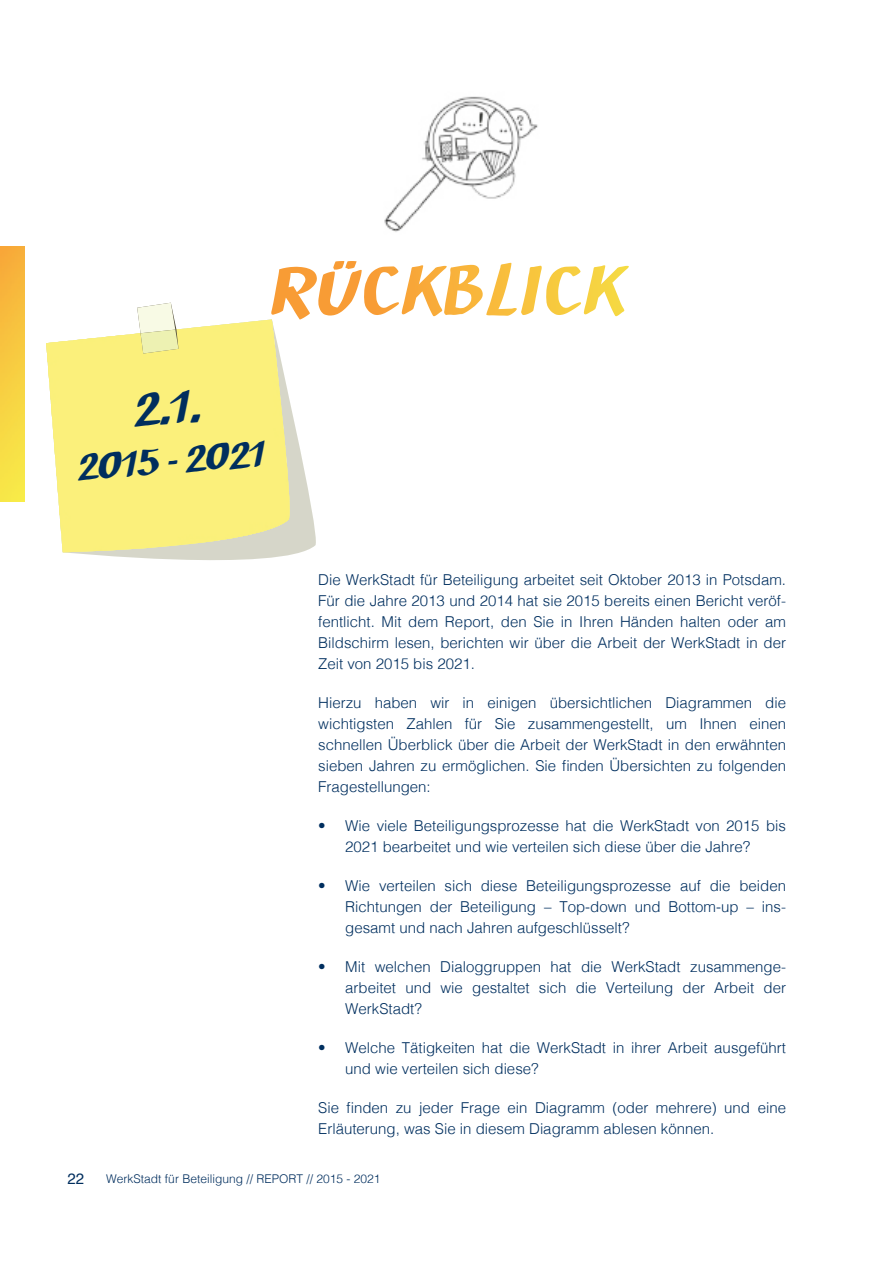
<style>
.page{position:relative;width:893px;height:1263px;background:#fff}
.page>*{position:absolute;margin:0;border:0;box-sizing:border-box;transform-origin:0 0}
.t1{font:45px "Neuland Font 2017";color:#002e5e}
.t2{font:36px "Neuland Font 2017";color:#002e5e}
.t3{font:300 15px/21px "Helvetica";color:#002f5f;text-align:justify}
.t4{font:15px "Helvetica";color:#002e5e}
.t5{font:300 12px "Helvetica";color:#002e5e}
</style>
<div class="page">
<svg style="left:271px;top:261px;width:358px;height:58px"></svg>
<img style="left:384px;top:96px;width:154px;height:136px">
<svg style="left:62px;top:319px;width:254px;height:241px"></svg>
<img style="left:46px;top:319px;width:244px;height:233px">
<svg style="left:137px;top:303px;width:41px;height:50px"></svg>
<img style="left:0;top:247px;width:24px;height:255px">
<h1 class="t1" style="left:133px;top:392px;width:68px;rotate:-4deg">2.1.</h1>
<h2 class="t2" style="left:77px;top:453px;width:189px;rotate:-4deg">2015 - 2021</h2>
<p class="t3" style="left:318px;top:571px;width:469px">Die WerkStadt für Beteiligung arbeitet seit Oktober 2013 in Potsdam.<br>Für die Jahre 2013 und 2014 hat sie 2015 bereits einen Bericht veröf‐ fentlicht. Mit dem Report, den Sie in Ihren Händen halten oder am Bildschirm lesen, berichten wir über die Arbeit der WerkStadt in der Zeit von 2015 bis 2021.</p>
<p class="t3" style="left:318px;top:694px;width:469px">Hierzu haben wir in einigen übersichtlichen Diagrammen die wichtigsten Zahlen für Sie zusammengestellt, um Ihnen einen schnellen Überblick über die Arbeit der WerkStadt in den erwähnten sieben Jahren zu ermöglichen. Sie finden Übersichten zu folgenden Fragestellungen:</p>
<p class="t3" style="left:318px;top:817px;width:469px;text-align:center">• Wie viele Beteiligungsprozesse hat die WerkStadt von 2015 bis<br>2021 bearbeitet und wie verteilen sich diese über die Jahre?</p>
<p class="t3" style="left:345px;top:877px;width:442px;text-indent:-27px">• Wie verteilen sich diese Beteiligungsprozesse auf die beiden Richtungen der Beteiligung ‒ Top-down und Bottom-up ‒ ins‐ gesamt und nach Jahren aufgeschlüsselt?</p>
<p class="t3" style="left:345px;top:958px;width:442px;text-indent:-27px">• Mit welchen Dialoggruppen hat die WerkStadt zusammenge‐ arbeitet und wie gestaltet sich die Verteilung der Arbeit der WerkStadt?</p>
<p class="t3" style="left:345px;top:1039px;width:442px;text-indent:-27px">• Welche Tätigkeiten hat die WerkStadt in ihrer Arbeit ausgeführt und wie verteilen sich diese?</p>
<p class="t3" style="left:318px;top:1099px;width:469px">Sie finden zu jeder Frage ein Diagramm (oder mehrere) und eine<br>Erläuterung, was Sie in diesem Diagramm ablesen können.</p>
<p class="t4" style="left:68px;top:1172px;width:18px">22</p>
<p class="t5" style="left:106px;top:1174px;width:276px">WerkStadt für Beteiligung // REPORT // 2015 - 2021</p>
</div>
